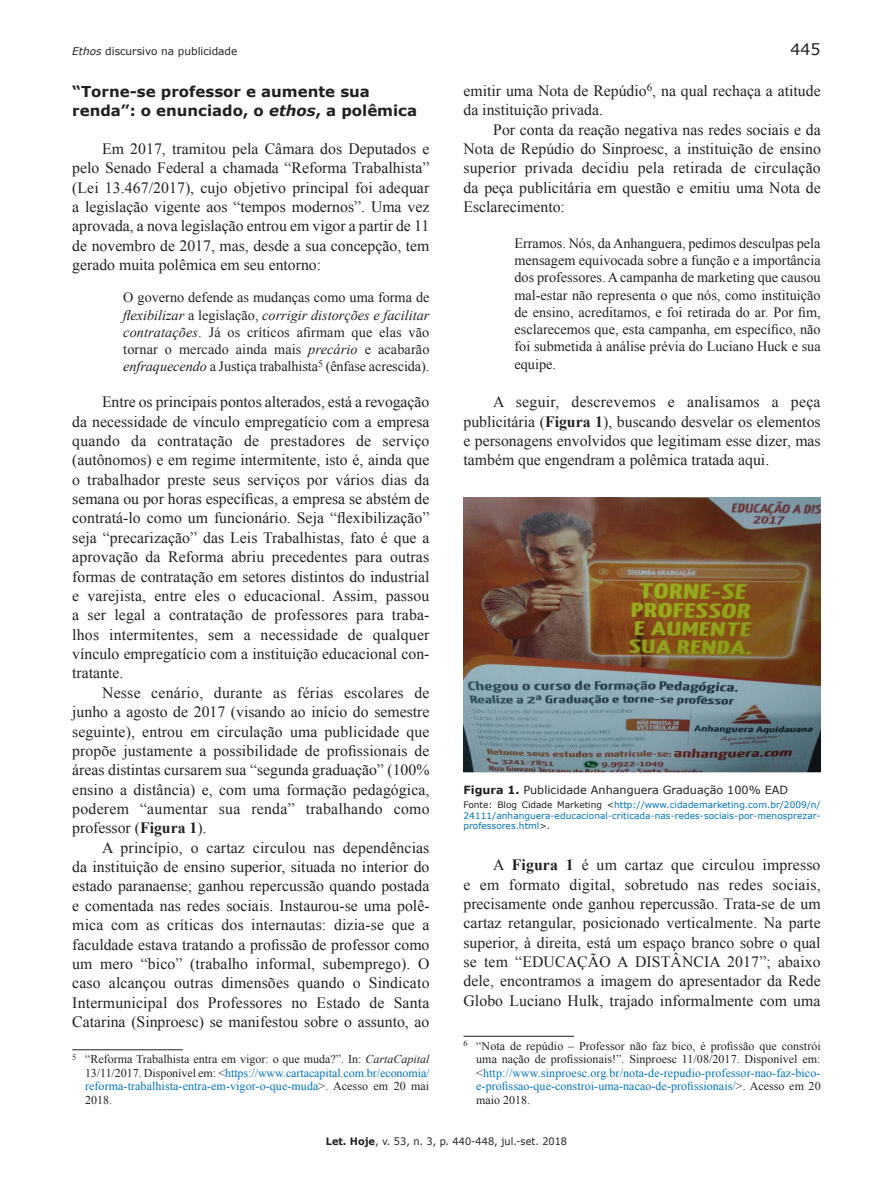
<style>
.page{position:relative;width:893px;height:1191px;background:#fff}
.page>*{position:absolute;margin:0;border:0;box-sizing:border-box;transform-origin:0 0}
.t1{font:15.75px/19.4px "Times New Roman";color:#231f20;text-align:justify}
.t2{font:15.75px "Verdana";color:#231f20}
.t3{font:700 15px/19.4px "Verdana";color:#231f20}
.t4{font:14.25px/17.2px "Times New Roman";color:#231f20;text-align:justify}
.t5{font:12px/13.5px "Times New Roman";letter-spacing:.005em;color:#231f20;text-align:justify}
.t6{font:11.25px "Verdana";color:#231f20}
.t7{font:10.5px "Verdana";color:#231f20}
.t8{font:10.2px "Verdana";color:#231f20;scale:.95 1}
.t9{font:9px/10.5px "Verdana";letter-spacing:.005em;color:#0072bc;text-align:justify}
.s1{font-style:italic}
.s2{font-weight:700}
.s3{color:#0072bc}
.s4{color:#231f20}
</style>
<div class="page">
<hr style="left:72px;top:1049px;width:111px;height:1px;background:#231f20">
<hr style="left:463px;top:1036px;width:111px;height:1px;background:#231f20">
<img style="left:463px;top:497px;width:358px;height:276px">
<p class="t7" style="left:72px;top:44px;width:167px"><span class="s1">Ethos</span> discursivo na publicidade</p>
<p class="t2" style="left:791px;top:39px;width:32px">445</p>
<p class="t3" style="left:72px;top:81px;width:346px">“Torne-se professor e aumente sua renda”: o enunciado, o <span class="s1">ethos</span>, a polêmica</p>
<p class="t1" style="left:72px;top:139px;width:359px;text-indent:30px">Em 2017, tramitou pela Câmara dos Deputados e pelo Senado Federal a chamada “Reforma Trabalhista” (Lei 13.467/2017), cujo objetivo principal foi adequar a legislação vigente aos “tempos modernos”. Uma vez aprovada, a nova legislação entrou em vigor a partir de 11 de novembro de 2017, mas, desde a sua concepção, tem gerado muita polêmica em seu entorno:</p>
<p class="t4" style="left:123px;top:289px;width:308px">O governo defende as mudanças como uma forma de <span class="s1">flexibilizar</span> a legislação, <span class="s1">corrigir distorções e facilitar contratações</span>. Já os críticos afirmam que elas vão tornar o mercado ainda mais <span class="s1">precário</span> e acabarão <span class="s1">enfraquecendo</span> a Justiça trabalhista<sup>5</sup> (ênfase acrescida).</p>
<p class="t1" style="left:72px;top:392px;width:359px;text-indent:30px">Entre os principais pontos alterados, está a revogação da necessidade de vínculo empregatício com a empresa quando da contratação de prestadores de serviço (autônomos) e em regime intermitente, isto é, ainda que o trabalhador preste seus serviços por vários dias da semana ou por horas específicas, a empresa se abstém de contratá-lo como um funcionário. Seja “flexibilização” seja “precarização” das Leis Trabalhistas, fato é que a aprovação da Reforma abriu precedentes para outras formas de contratação em setores distintos do industrial e varejista, entre eles o educacional. Assim, passou a ser legal a contratação de professores para traba&shy;lhos intermitentes, sem a necessidade de qualquer vínculo empregatício com a instituição educacional con&shy;tratante.</p>
<p class="t1" style="left:72px;top:682px;width:359px;text-indent:30px">Nesse cenário, durante as férias escolares de junho a agosto de 2017 (visando ao início do semestre seguinte), entrou em circulação uma publicidade que propõe justamente a possibilidade de profissionais de áreas distintas cursarem sua “segunda graduação” (100% ensino a distância) e, com uma formação pedagógica, poderem “aumentar sua renda” trabalhando como professor (<span class="s2">Figura 1</span>).</p>
<p class="t1" style="left:72px;top:837px;width:359px;text-indent:30px">A princípio, o cartaz circulou nas dependências da instituição de ensino superior, situada no interior do estado paranaense; ganhou repercussão quando postada e comentada nas redes sociais. Instaurou-se uma polê&shy;mica com as críticas dos internautas: dizia-se que a faculdade estava tratando a profissão de professor como um mero “bico” (trabalho informal, subemprego). O caso alcançou outras dimensões quando o Sindicato Intermunicipal dos Professores no Estado de Santa Catarina (Sinproesc) se manifestou sobre o assunto, ao</p>
<p class="t5" style="left:85px;top:1052px;width:346px;text-indent:-13px"><sup>5</sup> “Reforma Trabalhista entra em vigor: o que muda?”. In: <span class="s1">CartaCapital </span>13/11/2017. Disponível em: &lt;<span class="s3">https://www.cartacapital.com.br/economia/ reforma-trabalhista-entra-em-vigor-o-que-muda</span>&gt;. Acesso em 20 mai 2018.</p>
<p class="t1" style="left:463px;top:81px;width:359px">emitir uma Nota de Repúdio<sup>6</sup>, na qual rechaça a atitude da instituição privada.</p>
<p class="t1" style="left:463px;top:119px;width:359px;text-indent:30px">Por conta da reação negativa nas redes sociais e da Nota de Repúdio do Sinproesc, a instituição de ensino superior privada decidiu pela retirada de circulação da peça publicitária em questão e emitiu uma Nota de Esclarecimento:</p>
<p class="t4" style="left:514px;top:234px;width:308px">Erramos. Nós, da Anhanguera, pedimos desculpas pela mensagem equivocada sobre a função e a importância dos professores. A campanha de marketing que causou mal-estar não representa o que nós, como instituição de ensino, acreditamos, e foi retirada do ar. Por fim, esclarecemos que, esta campanha, em específico, não foi submetida à análise prévia do Luciano Huck e sua equipe.</p>
<p class="t1" style="left:463px;top:392px;width:359px;text-indent:30px">A seguir, descrevemos e analisamos a peça publicitária (<span class="s2">Figura 1</span>), buscando desvelar os elementos e personagens envolvidos que legitimam esse dizer, mas também que engendram a polêmica tratada aqui.</p>
<p class="t6" style="left:463px;top:782px;width:326px"><span class="s2">Figura 1.</span> Publicidade Anhanguera Graduação 100% EAD</p>
<p class="t9" style="left:463px;top:799px;width:359px"><span class="s4">Fonte: Blog Cidade Marketing &lt;</span>http://www.cidademarketing.com.br/2009/n/ 24111/anhanguera-educacional-criticada-nas-redes-sociais-por-menosprezar&shy;professores.html<span class="s4">&gt;.</span></p>
<p class="t1" style="left:463px;top:855px;width:359px;text-indent:30px">A <span class="s2">Figura 1</span> é um cartaz que circulou impresso e em formato digital, sobretudo nas redes sociais, precisamente onde ganhou repercussão. Trata-se de um cartaz retangular, posicionado verticalmente. Na parte superior, à direita, está um espaço branco sobre o qual se tem “EDUCAÇÃO A DISTÂNCIA 2017”; abaixo dele, encontramos a imagem do apresentador da Rede Globo Luciano Hulk, trajado informalmente com uma</p>
<p class="t5" style="left:476px;top:1038px;width:346px;text-indent:-13px"><sup>6</sup> “Nota de repúdio – Professor não faz bico, é profissão que constrói uma nação de profissionais!”. Sinproesc 11/08/2017. Disponível em: &lt;<span class="s3">http://www.sinproesc.org.br/nota-de-repudio-professor-nao-faz-bico&shy;e-profissao-que-constroi-uma-nacao-de-profissionais/</span>&gt;. Acesso em 20 maio 2018.</p>
<p class="t8" style="left:326px;top:1135px;width:255px"><span class="s2">Let. Hoje</span>, v. 53, n. 3, p. 440-448, jul.-set. 2018</p>
</div>
